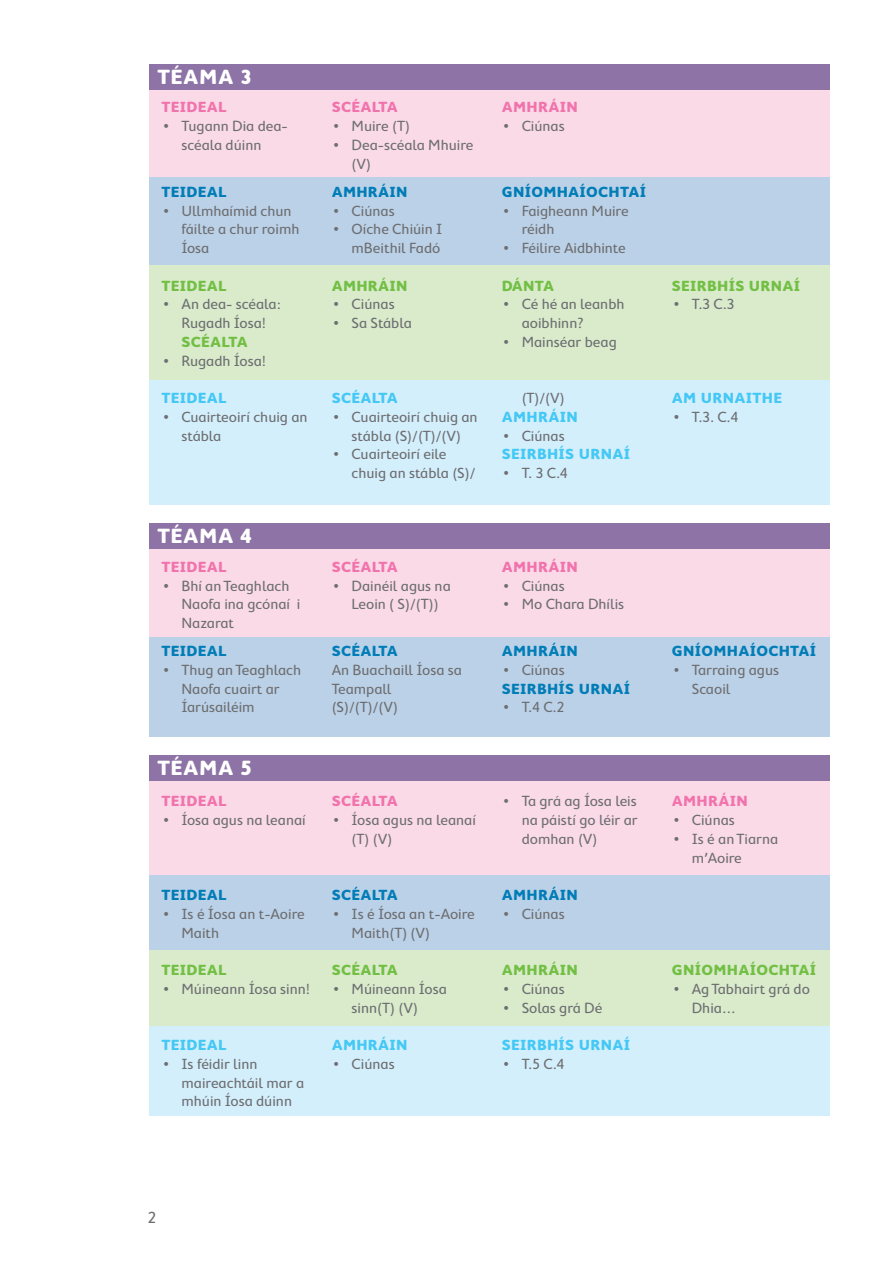
<style>
.page{position:relative;width:893px;height:1263px;background:#fff}
.page>*{position:absolute;margin:0;border:0;box-sizing:border-box;transform-origin:0 0}
.t1{font:700 21px "Cambridge Round";letter-spacing:.025em;color:#fff}
.t2{font:16.5px "Cambridge Round";color:#6d6e71}
.t3{font:15px/18.8px "Cambridge Round";color:#6d6e71}
.t4{font:700 15px "Cambridge Round";letter-spacing:.02em;color:#007db7}
.t5{font:700 15px "Cambridge Round";letter-spacing:.02em;color:#72bf44}
.t6{font:700 15px "Cambridge Round";letter-spacing:.02em;color:#44c8f5}
.t7{font:700 15px "Cambridge Round";letter-spacing:.02em;color:#f173ac}
</style>
<div class="page">
<div style="left:149px;top:89px;width:680px;height:88px;background:#fbdae8"></div>
<div style="left:149px;top:780px;width:680px;height:95px;background:#fbdae8"></div>
<div style="left:149px;top:549px;width:680px;height:88px;background:#fbdae8"></div>
<div style="left:149px;top:177px;width:680px;height:88px;background:#bbd1e7"></div>
<div style="left:149px;top:875px;width:680px;height:75px;background:#bbd1e7"></div>
<div style="left:149px;top:637px;width:680px;height:99px;background:#bbd1e7"></div>
<div style="left:149px;top:265px;width:680px;height:115px;background:#d9ebcb"></div>
<div style="left:149px;top:950px;width:680px;height:76px;background:#d9ebcb"></div>
<div style="left:149px;top:380px;width:680px;height:124px;background:#d4effc"></div>
<div style="left:149px;top:1026px;width:680px;height:89px;background:#d4effc"></div>
<div style="left:149px;top:64px;width:680px;height:25px;background:#8d73a6"></div>
<div style="left:149px;top:755px;width:680px;height:25px;background:#8d73a6"></div>
<div style="left:149px;top:523px;width:680px;height:26px;background:#8d73a6"></div>
<h1 class="t1" style="left:157px;top:65px;width:96px">TÉAMA 3</h1>
<p class="t7" style="left:162px;top:99px;width:67px">TEIDEAL</p>
<p class="t3" style="left:163px;top:117px;width:126px;text-align:center">• Tugann Dia dea&shy;scéala dúinn</p>
<p class="t4" style="left:162px;top:183px;width:67px">TEIDEAL</p>
<p class="t3" style="left:181px;top:201px;width:120px;text-indent:-18px">• Ullmhaímid chun fáilte a chur roimh<br>Íosa</p>
<p class="t5" style="left:162px;top:277px;width:67px">TEIDEAL</p>
<p class="t3" style="left:163px;top:295px;width:119px;text-align:center">• An dea- scéala:<br>Rugadh Íosa!</p>
<p class="t5" style="left:181px;top:333px;width:68px">SCÉALTA</p>
<p class="t3" style="left:163px;top:351px;width:104px">• Rugadh Íosa!</p>
<p class="t6" style="left:162px;top:389px;width:67px">TEIDEAL</p>
<p class="t3" style="left:181px;top:407px;width:128px;text-indent:-18px">• Cuairteoirí chuig an stábla</p>
<h1 class="t1" style="left:157px;top:524px;width:96px">TÉAMA 4</h1>
<p class="t7" style="left:162px;top:558px;width:67px">TEIDEAL</p>
<p class="t3" style="left:181px;top:576px;width:120px;text-indent:-18px">• Bhí an Teaghlach<br>Naofa ina gcónaí i<br>Nazarat</p>
<p class="t4" style="left:162px;top:642px;width:67px">TEIDEAL</p>
<p class="t3" style="left:181px;top:660px;width:121px;text-indent:-18px">• Thug an Teaghlach<br>Naofa cuairt ar<br>Íarúsailéim</p>
<h1 class="t1" style="left:157px;top:756px;width:96px">TÉAMA 5</h1>
<p class="t7" style="left:162px;top:792px;width:67px">TEIDEAL</p>
<p class="t3" style="left:163px;top:810px;width:144px">• Íosa agus na leanaí</p>
<p class="t4" style="left:162px;top:886px;width:67px">TEIDEAL</p>
<p class="t3" style="left:181px;top:904px;width:125px;text-indent:-18px">• Is é Íosa an t-Aoire<br>Maith</p>
<p class="t5" style="left:162px;top:961px;width:67px">TEIDEAL</p>
<p class="t3" style="left:163px;top:979px;width:148px">• Múineann Íosa sinn!</p>
<p class="t6" style="left:162px;top:1036px;width:67px">TEIDEAL</p>
<p class="t3" style="left:181px;top:1054px;width:124px;text-indent:-18px">• Is féidir linn maireachtáil mar a mhúin Íosa dúinn</p>
<p class="t7" style="left:332px;top:99px;width:68px">SCÉALTA</p>
<p class="t3" style="left:334px;top:117px;width:78px">• Muire (T)</p>
<p class="t3" style="left:352px;top:135px;width:123px;text-indent:-18px">• Dea-scéala Mhuire (V)</p>
<p class="t4" style="left:332px;top:183px;width:77px">AMHRÁIN</p>
<p class="t3" style="left:334px;top:201px;width:63px">• Ciúnas</p>
<p class="t3" style="left:334px;top:220px;width:110px;text-align:right">• Oíche Chiúin I mBeithil Fadó</p>
<p class="t5" style="left:332px;top:277px;width:77px">AMHRÁIN</p>
<p class="t3" style="left:334px;top:295px;width:63px">• Ciúnas</p>
<p class="t3" style="left:334px;top:313px;width:80px">• Sa Stábla</p>
<p class="t6" style="left:332px;top:389px;width:68px">SCÉALTA</p>
<p class="t3" style="left:334px;top:407px;width:146px;text-align:center">• Cuairteoirí chuig an stábla (S)/(T)/(V)</p>
<p class="t3" style="left:352px;top:445px;width:125px;text-indent:-18px">• Cuairteoirí eile chuig an stábla (S)/</p>
<p class="t7" style="left:332px;top:558px;width:68px">SCÉALTA</p>
<p class="t3" style="left:334px;top:576px;width:119px;text-align:center">• Dainéil agus na<br>Leoin ( S)/(T))</p>
<p class="t4" style="left:332px;top:642px;width:68px">SCÉALTA</p>
<p class="t3" style="left:332px;top:660px;width:132px">An Buachaill Íosa sa<br>Teampall<br>(S)/(T)/(V)</p>
<p class="t7" style="left:332px;top:792px;width:68px">SCÉALTA</p>
<p class="t3" style="left:352px;top:810px;width:126px;text-indent:-18px">• Íosa agus na leanaí (T) (V)</p>
<p class="t4" style="left:332px;top:886px;width:68px">SCÉALTA</p>
<p class="t3" style="left:352px;top:904px;width:125px;text-indent:-18px">• Is é Íosa an t-Aoire<br>Maith(T) (V)</p>
<p class="t5" style="left:332px;top:961px;width:68px">SCÉALTA</p>
<p class="t3" style="left:352px;top:979px;width:97px;text-indent:-18px">• Múineann Íosa sinn(T) (V)</p>
<p class="t6" style="left:332px;top:1036px;width:77px">AMHRÁIN</p>
<p class="t3" style="left:334px;top:1054px;width:63px">• Ciúnas</p>
<p class="t7" style="left:502px;top:99px;width:77px">AMHRÁIN</p>
<p class="t3" style="left:504px;top:117px;width:63px">• Ciúnas</p>
<p class="t4" style="left:502px;top:183px;width:146px">GNÍOMHAÍOCHTAÍ</p>
<p class="t3" style="left:522px;top:201px;width:109px;text-indent:-18px">• Faigheann Muire réidh</p>
<p class="t3" style="left:504px;top:238px;width:124px">• Féilire Aidbhinte</p>
<p class="t5" style="left:502px;top:277px;width:54px">DÁNTA</p>
<p class="t3" style="left:522px;top:295px;width:104px;text-indent:-18px">• Cé hé an leanbh aoibhinn?</p>
<p class="t3" style="left:504px;top:332px;width:115px">• Mainséar beag</p>
<p class="t3" style="left:522px;top:388px;width:45px">(T)/(V)</p>
<p class="t6" style="left:502px;top:408px;width:77px">AMHRÁIN</p>
<p class="t3" style="left:504px;top:426px;width:63px">• Ciúnas</p>
<p class="t6" style="left:502px;top:446px;width:130px">SEIRBHÍS URNAÍ</p>
<p class="t3" style="left:504px;top:463px;width:66px">• T. 3 C.4</p>
<p class="t5" style="left:672px;top:277px;width:130px">SEIRBHÍS URNAÍ</p>
<p class="t3" style="left:674px;top:295px;width:62px">• T.3 C.3</p>
<p class="t6" style="left:672px;top:389px;width:112px">AM URNAITHE</p>
<p class="t3" style="left:674px;top:407px;width:66px">• T.3. C.4</p>
<p class="t7" style="left:502px;top:558px;width:77px">AMHRÁIN</p>
<p class="t3" style="left:504px;top:576px;width:63px">• Ciúnas</p>
<p class="t3" style="left:504px;top:595px;width:122px">• Mo Chara Dhílis</p>
<p class="t4" style="left:502px;top:642px;width:77px">AMHRÁIN</p>
<p class="t3" style="left:504px;top:660px;width:63px">• Ciúnas</p>
<p class="t4" style="left:502px;top:680px;width:130px">SEIRBHÍS URNAÍ</p>
<p class="t3" style="left:504px;top:698px;width:62px">• T.4 C.2</p>
<p class="t4" style="left:672px;top:642px;width:146px">GNÍOMHAÍOCHTAÍ</p>
<p class="t3" style="left:692px;top:660px;width:89px;text-indent:-18px">• Tarraing agus<br>Scaoil</p>
<p class="t3" style="left:522px;top:792px;width:118px;text-align:justify;text-indent:-18px">• Ta grá ag Íosa leis na páistí go léir ar domhan (V)</p>
<p class="t7" style="left:672px;top:792px;width:77px">AMHRÁIN</p>
<p class="t3" style="left:674px;top:810px;width:63px">• Ciúnas</p>
<p class="t3" style="left:692px;top:829px;width:88px;text-indent:-18px">• Is é an Tiarna m’Aoire</p>
<p class="t4" style="left:502px;top:886px;width:77px">AMHRÁIN</p>
<p class="t3" style="left:504px;top:904px;width:63px">• Ciúnas</p>
<p class="t5" style="left:502px;top:961px;width:77px">AMHRÁIN</p>
<p class="t3" style="left:504px;top:979px;width:63px">• Ciúnas</p>
<p class="t3" style="left:504px;top:998px;width:100px">• Solas grá Dé</p>
<p class="t6" style="left:502px;top:1036px;width:130px">SEIRBHÍS URNAÍ</p>
<p class="t3" style="left:504px;top:1054px;width:62px">• T.5 C.4</p>
<p class="t5" style="left:672px;top:961px;width:146px">GNÍOMHAÍOCHTAÍ</p>
<p class="t3" style="left:692px;top:979px;width:120px;text-indent:-18px">• Ag Tabhairt grá do<br>Dhia…</p>
<p class="t2" style="left:148px;top:1208px;width:10px">2</p>
</div>
